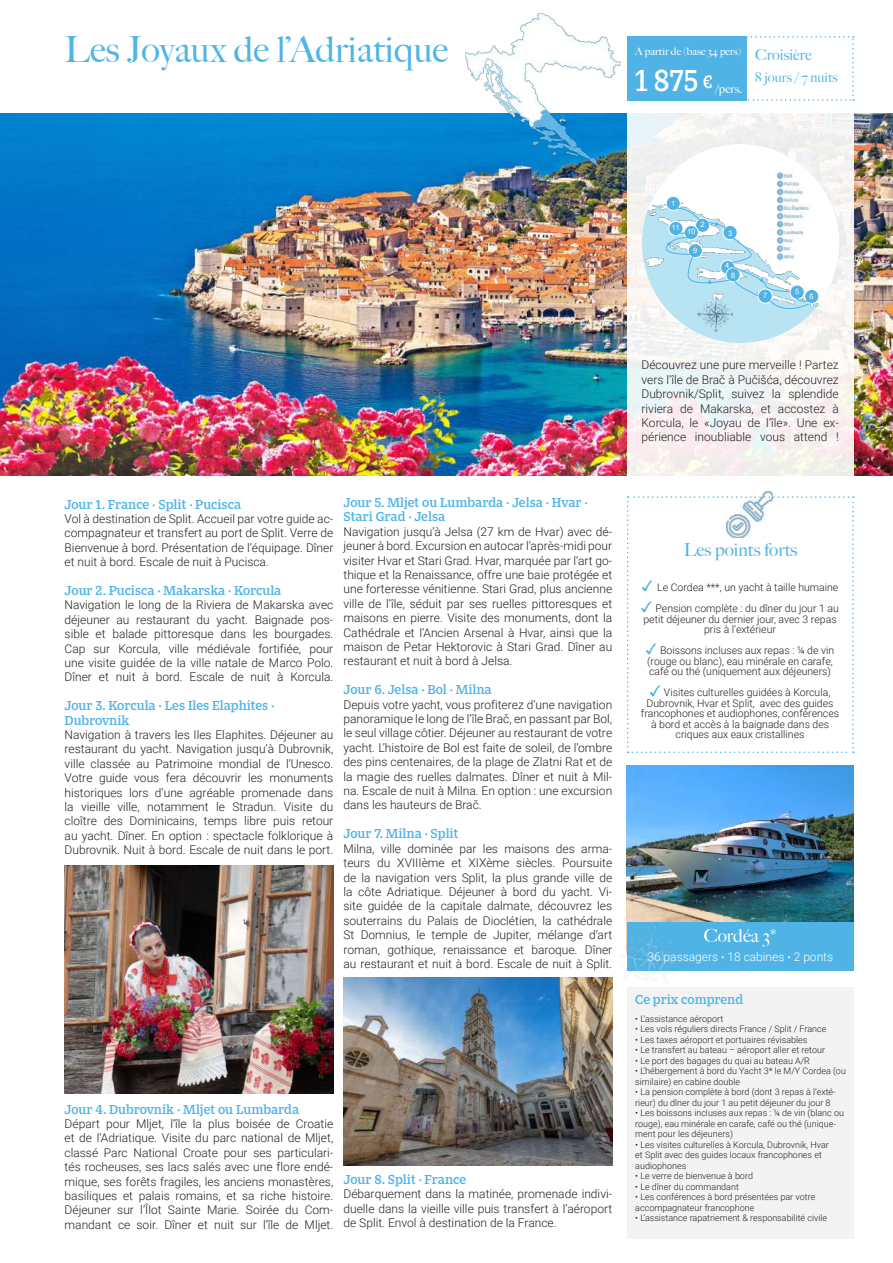
<style>
.page{position:relative;width:893px;height:1263px;background:#fff}
.page>*{position:absolute;margin:0;border:0;box-sizing:border-box;transform-origin:0 0}
.t1{font:500 36px "Big Caslon";color:#4fb5e5}
.t2{font:28.05px "Zin Slab Demo";color:#fff;scale:.91 1}
.t3{font:500 18px "Big Caslon";color:#50b3e5}
.t4{font:500 18px "Big Caslon";color:#fff}
.t5{font:16.5px "Zin Slab Demo";color:#fff;scale:.91 1}
.t6{font:500 15px "Big Caslon";color:#50b3e5}
.t7{font:500 13.5px "Big Caslon";color:#50b3e5}
.t8{font:300 12px/14.4px "Roboto";color:#231f20;text-align:justify}
.t9{font:12px/14.4px "Zin Slab Demo";color:#50b3e5}
.t10{font:300 12px "Roboto";color:#fff}
.t11{font:500 12px "Big Caslon";color:#fff}
.t12{font:300 10.5px/10.5px "Roboto";color:#231f20;text-align:center}
.t13{font:500 10.5px "Big Caslon";color:#fff}
.t14{font:300 9px/10.5px "Roboto";color:#231f20}
.t15{font:7.5px "Arial Unicode MS";color:#fff}
.s1{font-family:"Roboto";font-weight:300;font-size:10.5px}
.s2{font-family:"Arial Unicode MS";font-weight:400;font-size:15px;color:#50b3e5}
.s3{font-size:10.5px}
</style>
<div class="page">
<img style="left:65px;top:865px;width:268px;height:228px">
<img style="left:0;top:114px;width:893px;height:361px">
<div style="left:628px;top:36px;width:119px;height:65px;background:#50b3e5"></div>
<svg style="left:747px;top:36px;width:107px;height:65px"></svg>
<svg style="left:627px;top:496px;width:227px;height:257px"></svg>
<div style="left:628px;top:106px;width:226px;height:379px;background:linear-gradient(to right,#f2f3f4,#f7f4f1)"></div>
<div style="left:628px;top:987px;width:226px;height:251px;background:#f3f3f3"></div>
<img style="left:726px;top:491px;width:47px;height:46px">
<img style="left:343px;top:977px;width:269px;height:188px">
<img style="left:627px;top:766px;width:227px;height:156px">
<img style="left:626px;top:865px;width:228px;height:29px">
<div style="left:627px;top:922px;width:227px;height:49px;background:#50b3e5"></div>
<img style="left:642px;top:144px;width:197px;height:193px">
<div style="left:666px;top:196px;width:14px;height:14px;background:#51b2e4;border-radius:50%"></div>
<div style="left:666px;top:196px;width:14px;height:15px;border:1px solid #fff;border-radius:50%"></div>
<img style="left:765px;top:170px;width:67px;height:93px">
<img style="left:697px;top:318px;width:35px;height:14px">
<img style="left:626px;top:920px;width:63px;height:61px">
<img style="left:465px;top:14px;width:155px;height:151px">
<div style="left:805px;top:289px;width:14px;height:15px;background:#51b2e4;border-radius:50%"></div>
<div style="left:804px;top:289px;width:15px;height:15px;border:1px solid #fff;border-radius:50%"></div>
<svg style="left:639px;top:204px;width:173px;height:114px"></svg>
<h1 class="t1" style="left:65px;top:20px;width:385px">Les Joyaux de l’Adriatique</h1>
<p class="t13" style="left:635px;top:43px;width:107px">A partir de (base 34 pers)</p>
<h2 class="t2" style="left:635px;top:66px;width:71px">1 875</h2>
<h3 class="t5" style="left:703px;top:73px;width:11px">€</h3>
<p class="t11" style="left:715px;top:79px;width:29px">/pers.</p>
<p class="t6" style="left:755px;top:42px;width:58px">Croisière</p>
<p class="t7" style="left:755px;top:66px;width:84px">8 jours / 7 nuits</p>
<p class="t15" style="left:671px;top:198px;width:6px">1</p>
<p class="t15" style="left:671px;top:222px;width:10px">11</p>
<p class="t15" style="left:700px;top:219px;width:6px">2</p>
<p class="t15" style="left:687px;top:226px;width:10px">10</p>
<p class="t15" style="left:693px;top:245px;width:6px">9</p>
<p class="t15" style="left:728px;top:228px;width:6px">3</p>
<p class="t15" style="left:725px;top:260px;width:6px">4</p>
<p class="t15" style="left:731px;top:270px;width:6px">8</p>
<p class="t15" style="left:763px;top:290px;width:6px">7</p>
<p class="t15" style="left:795px;top:286px;width:6px">5</p>
<p class="t15" style="left:810px;top:290px;width:6px">6</p>
<p class="t9" style="left:65px;top:497px;width:178px">Jour 1. France <span class="s1">•</span> Split <span class="s1">•</span> Pucisca</p>
<p class="t8" style="left:65px;top:511px;width:270px">Vol à destination de Split. Accueil par votre guide ac&shy;compagnateur et transfert au port de Split. Verre de Bienvenue à bord. Présentation de l’équipage. Dîner et nuit à bord. Escale de nuit à Pucisca.</p>
<p class="t9" style="left:65px;top:584px;width:218px">Jour 2. Pucisca <span class="s1">•</span> Makarska <span class="s1">•</span> Korcula</p>
<p class="t8" style="left:65px;top:597px;width:270px">Navigation le long de la Riviera de Makarska avec déjeuner au restaurant du yacht. Baignade pos&shy;sible et balade pittoresque dans les bourgades.<br>Cap sur Korcula, ville médiévale fortifiée, pour une visite guidée de la ville natale de Marco Polo.<br>Dîner et nuit à bord. Escale de nuit à Korcula.</p>
<p class="t9" style="left:65px;top:699px;width:211px">Jour 3. Korcula <span class="s1">•</span> Les Iles Elaphites <span class="s1">•<br></span>Dubrovnik</p>
<p class="t8" style="left:65px;top:727px;width:270px">Navigation à travers les Iles Elaphites. Déjeuner au restaurant du yacht. Navigation jusqu’à Dubrovnik, ville classée au Patrimoine mondial de l’Unesco.<br>Votre guide vous fera découvrir les monuments historiques lors d’une agréable promenade dans la vieille ville, notamment le Stradun. Visite du cloître des Dominicains, temps libre puis retour au yacht. Dîner. En option : spectacle folklorique à Dubrovnik. Nuit à bord. Escale de nuit dans le port.</p>
<p class="t9" style="left:343px;top:496px;width:246px">Jour 5. Mljet ou Lumbarda <span class="s1">•</span> Jelsa <span class="s1">•</span> Hvar <span class="s1">•<br></span>Stari Grad <span class="s1">•</span> Jelsa</p>
<p class="t8" style="left:343px;top:524px;width:270px">Navigation jusqu’à Jelsa (27 km de Hvar) avec dé&shy;jeuner à bord. Excursion en autocar l’après-midi pour visiter Hvar et Stari Grad. Hvar, marquée par l’art go&shy;thique et la Renaissance, offre une baie protégée et une forteresse vénitienne. Stari Grad, plus ancienne ville de l’île, séduit par ses ruelles pittoresques et maisons en pierre. Visite des monuments, dont la Cathédrale et l’Ancien Arsenal à Hvar, ainsi que la maison de Petar Hektorovic à Stari Grad. Dîner au restaurant et nuit à bord à Jelsa.</p>
<p class="t9" style="left:343px;top:683px;width:150px">Jour 6. Jelsa <span class="s1">•</span> Bol <span class="s1">•</span> Milna</p>
<p class="t8" style="left:343px;top:697px;width:270px">Depuis votre yacht, vous profiterez d’une navigation panoramique le long de l’île Brač, en passant par Bol, le seul village côtier. Déjeuner au restaurant de votre yacht. L’histoire de Bol est faite de soleil, de l’ombre des pins centenaires, de la plage de Zlatni Rat et de la magie des ruelles dalmates. Dîner et nuit à Mil&shy;na. Escale de nuit à Milna. En option : une excursion dans les hauteurs de Brač.</p>
<p class="t9" style="left:343px;top:827px;width:117px">Jour 7. Milna <span class="s1">•</span> Split</p>
<p class="t8" style="left:343px;top:841px;width:270px">Milna, ville dominée par les maisons des arma&shy;teurs du XVIIIème et XIXème siècles. Poursuite de la navigation vers Split, la plus grande ville de la côte Adriatique. Déjeuner à bord du yacht. Vi&shy;site guidée de la capitale dalmate, découvrez les souterrains du Palais de Dioclétien, la cathédrale St Domnius, le temple de Jupiter, mélange d’art roman, gothique, renaissance et baroque. Dîner au restaurant et nuit à bord. Escale de nuit à Split.</p>
<p class="t9" style="left:65px;top:1102px;width:236px">Jour 4. Dubrovnik <span class="s1">•</span> Mljet ou Lumbarda</p>
<p class="t8" style="left:65px;top:1116px;width:270px">Départ pour Mljet, l’île la plus boisée de Croatie et de l’Adriatique. Visite du parc national de Mljet, classé Parc National Croate pour ses particulari&shy;tés rocheuses, ses lacs salés avec une flore endé&shy;mique, ses forêts fragiles, les anciens monastères, basiliques et palais romains, et sa riche histoire.<br>Déjeuner sur l’Îlot Sainte Marie. Soirée du Com&shy;mandant ce soir. Dîner et nuit sur l’île de Mljet.</p>
<p class="t9" style="left:343px;top:1173px;width:124px">Jour 8. Split <span class="s1">•</span> France</p>
<p class="t8" style="left:343px;top:1186px;width:270px">Débarquement dans la matinée, promenade indivi&shy;duelle dans la vieille ville puis transfert à l’aéroport de Split. Envol à destination de la France.</p>
<p class="t8" style="left:641px;top:358px;width:199px">Découvrez une pure merveille ! Partez vers l’île de Brač à Pučišća, découvrez Dubrovnik/Split, suivez la splendide riviera de Makarska, et accostez à Korcula, le «Joyau de l’île». Une ex&shy;périence inoubliable vous attend !</p>
<h3 class="t3" style="left:684px;top:535px;width:115px">Les points forts</h3>
<p class="t12" style="left:642px;top:582px;width:198px"><span class="s2">✓</span> Le Cordea ***, un yacht à taille humaine</p>
<p class="t12" style="left:641px;top:603px;width:199px"><span class="s2">✓</span> Pension complète : du dîner du jour 1 au petit déjeuner du dernier jour, avec 3 repas pris à l’extérieur</p>
<p class="t12" style="left:646px;top:645px;width:190px;text-align:left"><span class="s2">✓</span> Boissons incluses aux repas : ¼ de vin (rouge ou blanc), eau minérale en carafe, café ou thé (uniquement aux déjeuners)</p>
<p class="t12" style="left:641px;top:687px;width:200px"><span class="s2">✓</span> Visites culturelles guidées à Korcula, Dubrovnik, Hvar et Split, avec des guides francophones et audiophones, conférences à bord et accès à la baignade dans des criques aux eaux cristallines</p>
<h3 class="t4" style="left:704px;top:921px;width:75px">Cordéa 3*</h3>
<p class="t10" style="left:647px;top:949px;width:187px">36 passagers <span class="s3">•</span> 18 cabines <span class="s3">•</span> 2 ponts</p>
<p class="t9" style="left:635px;top:992px;width:109px">Ce prix comprend</p>
<p class="t14" style="left:635px;top:1013px;width:89px">• L’assistance aéroport</p>
<p class="t14" style="left:635px;top:1023px;width:193px">• Les vols réguliers directs France / Split / France</p>
<p class="t14" style="left:635px;top:1034px;width:174px">• Les taxes aéroport et portuaires révisables</p>
<p class="t14" style="left:635px;top:1044px;width:191px">• Le transfert au bateau – aéroport aller et retour</p>
<p class="t14" style="left:635px;top:1055px;width:176px">• Le port des bagages du quai au bateau A/R</p>
<p class="t14" style="left:635px;top:1065px;width:212px">• L’hébergement à bord du Yacht 3* le M/Y Cordea (ou similaire) en cabine double</p>
<p class="t14" style="left:635px;top:1086px;width:202px">• La pension complète à bord (dont 3 repas à l’exté&shy;rieur) du dîner du jour 1 au petit déjeuner du jour 8</p>
<p class="t14" style="left:635px;top:1107px;width:210px">• Les boissons incluses aux repas : ¼ de vin (blanc ou rouge), eau minérale en carafe, café ou thé (unique&shy;ment pour les déjeuners)</p>
<p class="t14" style="left:635px;top:1139px;width:195px">• Les visites culturelles à Korcula, Dubrovnik, Hvar et Split avec des guides locaux francophones et audiophones</p>
<p class="t14" style="left:635px;top:1170px;width:119px">• Le verre de bienvenue à bord</p>
<p class="t14" style="left:635px;top:1181px;width:105px">• Le dîner du commandant</p>
<p class="t14" style="left:635px;top:1191px;width:182px">• Les conférences à bord présentées par votre accompagnateur francophone</p>
<p class="t14" style="left:635px;top:1212px;width:193px">• L’assistance rapatriement &amp; responsabilité civile</p>
</div>
